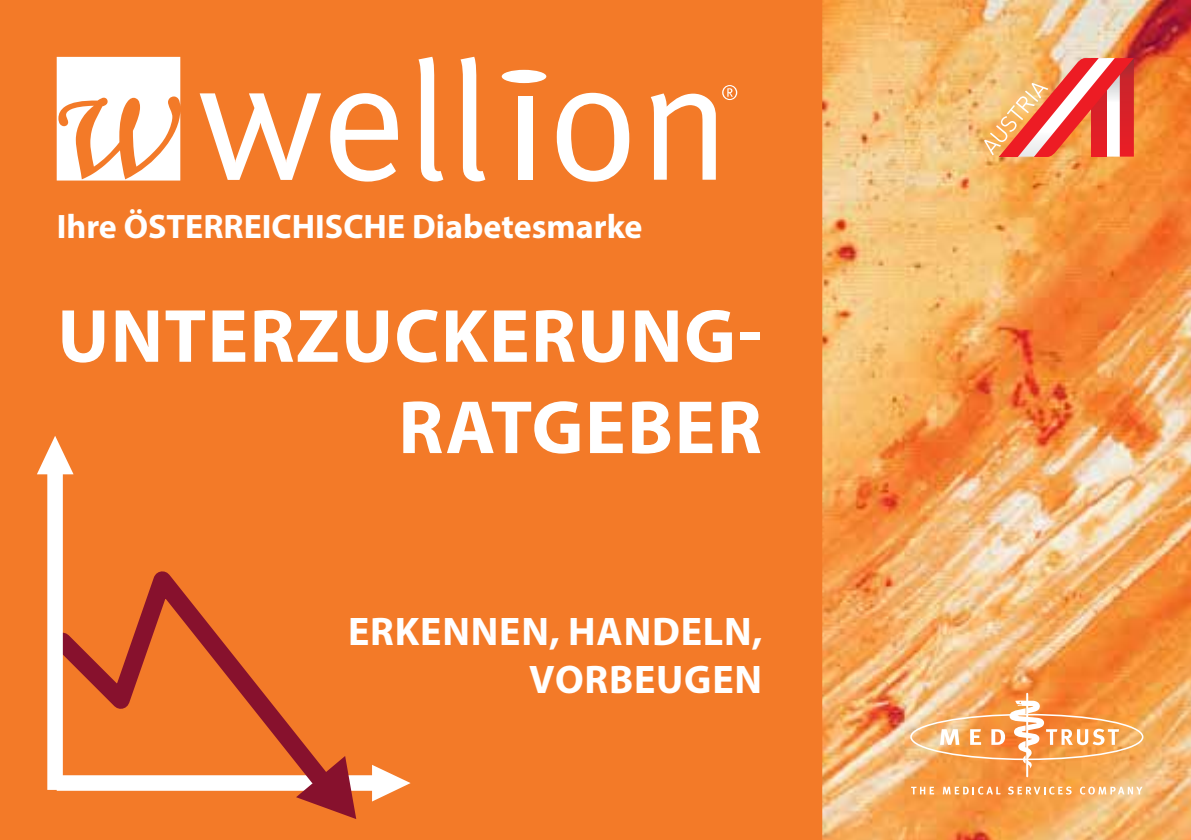
<style>
.page{position:relative;width:1191px;height:840px;background:#fff}
.page>*{position:absolute;margin:0;border:0;box-sizing:border-box;transform-origin:0 0}
.t1{font:700 76px/91.2px "Myriad Pro";letter-spacing:.02em;color:#fff;text-align:right}
.t2{font:700 40px/48px "Myriad Pro";letter-spacing:.02em;color:#fff;text-align:right}
.t3{font:700 34px "Myriad Pro";color:#fff}
</style>
<div class="page">
<img style="left:822px;top:0;width:369px;height:839px">
<div style="left:0;top:0;width:822px;height:839px;background:#f37a28"></div>
<svg style="left:330px;top:93px;width:68px;height:88px"></svg>
<svg style="left:418px;top:57px;width:25px;height:124px"></svg>
<svg style="left:460px;top:57px;width:25px;height:124px"></svg>
<div style="left:518px;top:96px;width:14px;height:84px;background:#fff"></div>
<svg style="left:557px;top:93px;width:72px;height:89px"></svg>
<svg style="left:650px;top:93px;width:66px;height:87px"></svg>
<svg style="left:200px;top:93px;width:121px;height:87px"></svg>
<div style="left:502px;top:70px;width:44px;height:13px;background:#fff;border-radius:50%"></div>
<svg style="left:722px;top:85px;width:15px;height:15px"></svg>
<svg style="left:57px;top:57px;width:123px;height:123px"></svg>
<svg style="left:940px;top:728px;width:19px;height:16px"></svg>
<svg style="left:970px;top:728px;width:11px;height:16px"></svg>
<svg style="left:991px;top:692px;width:128px;height:84px;background:#f6a35c"></svg>
<svg style="left:911px;top:786px;width:23px;height:8px"></svg>
<svg style="left:942px;top:786px;width:58px;height:8px"></svg>
<svg style="left:1008px;top:786px;width:63px;height:8px"></svg>
<svg style="left:1080px;top:786px;width:62px;height:8px"></svg>
<svg style="left:25px;top:417px;width:57px;height:70px;background:#f48c45"></svg>
<svg style="left:296px;top:752px;width:133px;height:66px"></svg>
<svg style="left:37px;top:543px;width:307px;height:258px;background:#e67333"></svg>
<div style="left:47px;top:461px;width:16px;height:328px;background:#fff"></div>
<svg style="left:984px;top:58px;width:149px;height:98px"></svg>
<p class="t3" style="left:57px;top:206px;width:587px">Ihre ÖSTERREICHISCHE Diabetesmarke</p>
<h1 class="t1" style="left:57px;top:290px;width:706px">UNTERZUCKERUNG-<br>RATGEBER</h1>
<p class="t2" style="left:348px;top:607px;width:416px">ERKENNEN, HANDELN,<br>VORBEUGEN</p>
</div>
